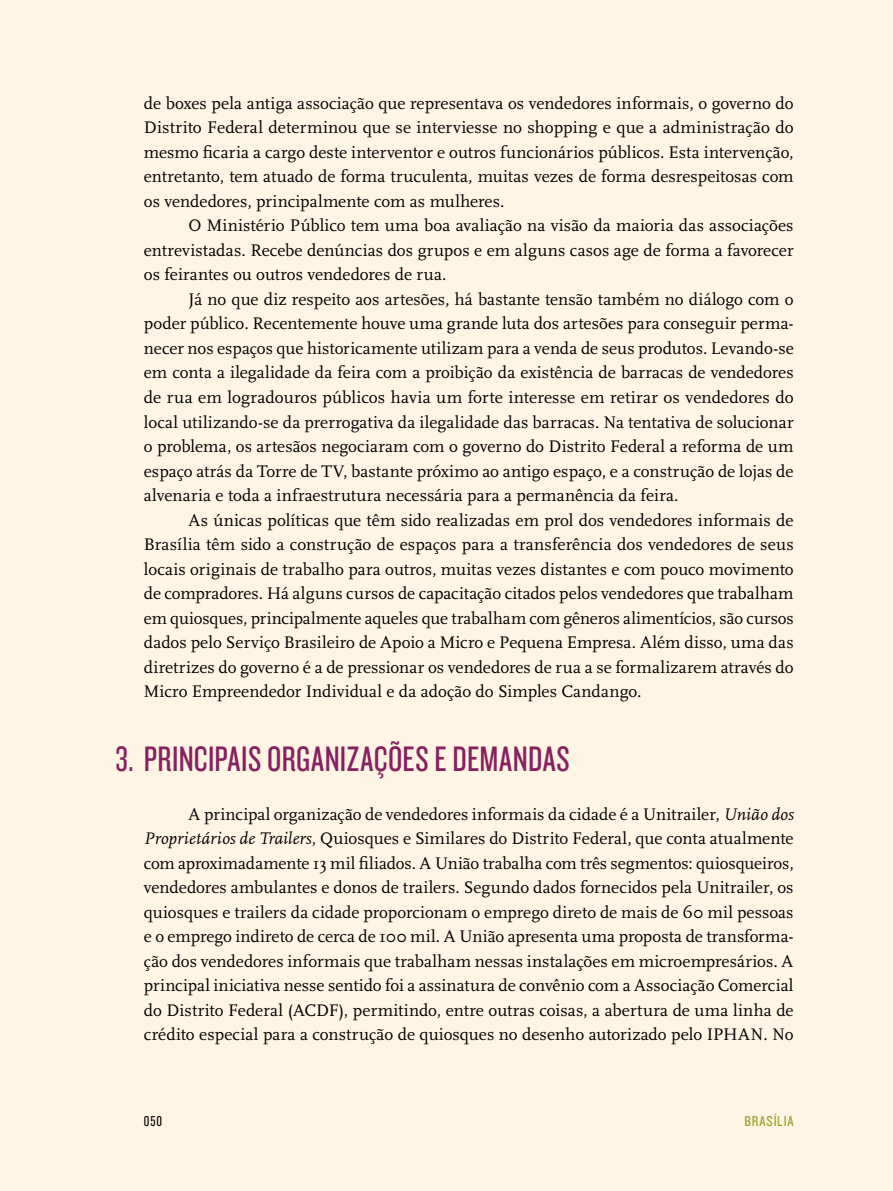
<style>
.page{position:relative;width:893px;height:1191px;background:#fff5e4}
.page>*{position:absolute;margin:0;border:0;box-sizing:border-box;transform-origin:0 0}
.t1{font:36.75px "Knockout HTF28 Junior Featherwt";letter-spacing:.01em;color:#87226c}
.t2{font:17.5px/24.5px "Scala";color:#000;text-align:justify}
.t3{font:14.88px "Knockout HTF29 Junior Liteweight";color:#9ead35}
.t4{font:14.88px "Knockout HTF28 Junior Featherwt";color:#000}
.s1{font-style:italic}
</style>
<div class="page">
<p class="t2" style="left:144px;top:91px;width:651px">de boxes pela antiga associação que representava os vendedores informais, o governo do Distrito Federal determinou que se interviesse no shopping e que a administração do mesmo ficaria a cargo deste interventor e outros funcionários públicos. Esta intervenção, entretanto, tem atuado de forma truculenta, muitas vezes de forma desrespeitosas com os vendedores, principalmente com as mulheres.</p>
<p class="t2" style="left:144px;top:214px;width:651px;text-indent:45px">O Ministério Público tem uma boa avaliação na visão da maioria das associações entrevistadas. Recebe denúncias dos grupos e em alguns casos age de forma a favorecer os feirantes ou outros vendedores de rua.</p>
<p class="t2" style="left:144px;top:287px;width:651px;text-indent:45px">Já no que diz respeito aos artesões, há bastante tensão também no diálogo com o poder público. Recentemente houve uma grande luta dos artesões para conseguir perma&shy;necer nos espaços que historicamente utilizam para a venda de seus produtos. Levando-se em conta a ilegalidade da feira com a proibição da existência de barracas de vendedores de rua em logradouros públicos havia um forte interesse em retirar os vendedores do local utilizando-se da prerrogativa da ilegalidade das barracas. Na tentativa de solucionar o problema, os artesãos negociaram com o governo do Distrito Federal a reforma de um espaço atrás da Torre de TV, bastante próximo ao antigo espaço, e a construção de lojas de alvenaria e toda a infraestrutura necessária para a permanência da feira.</p>
<p class="t2" style="left:144px;top:508px;width:651px;text-indent:45px">As únicas políticas que têm sido realizadas em prol dos vendedores informais de Brasília têm sido a construção de espaços para a transferência dos vendedores de seus locais originais de trabalho para outros, muitas vezes distantes e com pouco movimento de compradores. Há alguns cursos de capacitação citados pelos vendedores que trabalham em quiosques, principalmente aqueles que trabalham com gêneros alimentícios, são cursos dados pelo Serviço Brasileiro de Apoio a Micro e Pequena Empresa. Além disso, uma das diretrizes do governo é a de pressionar os vendedores de rua a se formalizarem através do Micro Empreendedor Individual e da adoção do Simples Candango.</p>
<h1 class="t1" style="left:116px;top:740px;width:456px">3. PRINCIPAIS ORGANIZAÇÕES E DEMANDAS</h1>
<p class="t2" style="left:144px;top:802px;width:651px;text-indent:45px">A principal organização de vendedores informais da cidade é a Unitrailer, <span class="s1">União dos Proprietários de Trailers</span>, Quiosques e Similares do Distrito Federal, que conta atualmente com aproximadamente 13 mil filiados. A União trabalha com três segmentos: quiosqueiros, vendedores ambulantes e donos de trailers. Segundo dados fornecidos pela Unitrailer, os quiosques e trailers da cidade proporcionam o emprego direto de mais de 60 mil pessoas e o emprego indireto de cerca de 100 mil. A União apresenta uma proposta de transforma&shy;ção dos vendedores informais que trabalham nessas instalações em microempresários. A principal iniciativa nesse sentido foi a assinatura de convênio com a Associação Comercial do Distrito Federal (ACDF), permitindo, entre outras coisas, a abertura de uma linha de crédito especial para a construção de quiosques no desenho autorizado pelo IPHAN. No</p>
<p class="t4" style="left:144px;top:1113px;width:20px">050</p>
<p class="t3" style="left:744px;top:1113px;width:45px">BRASÍLIA</p>
</div>
